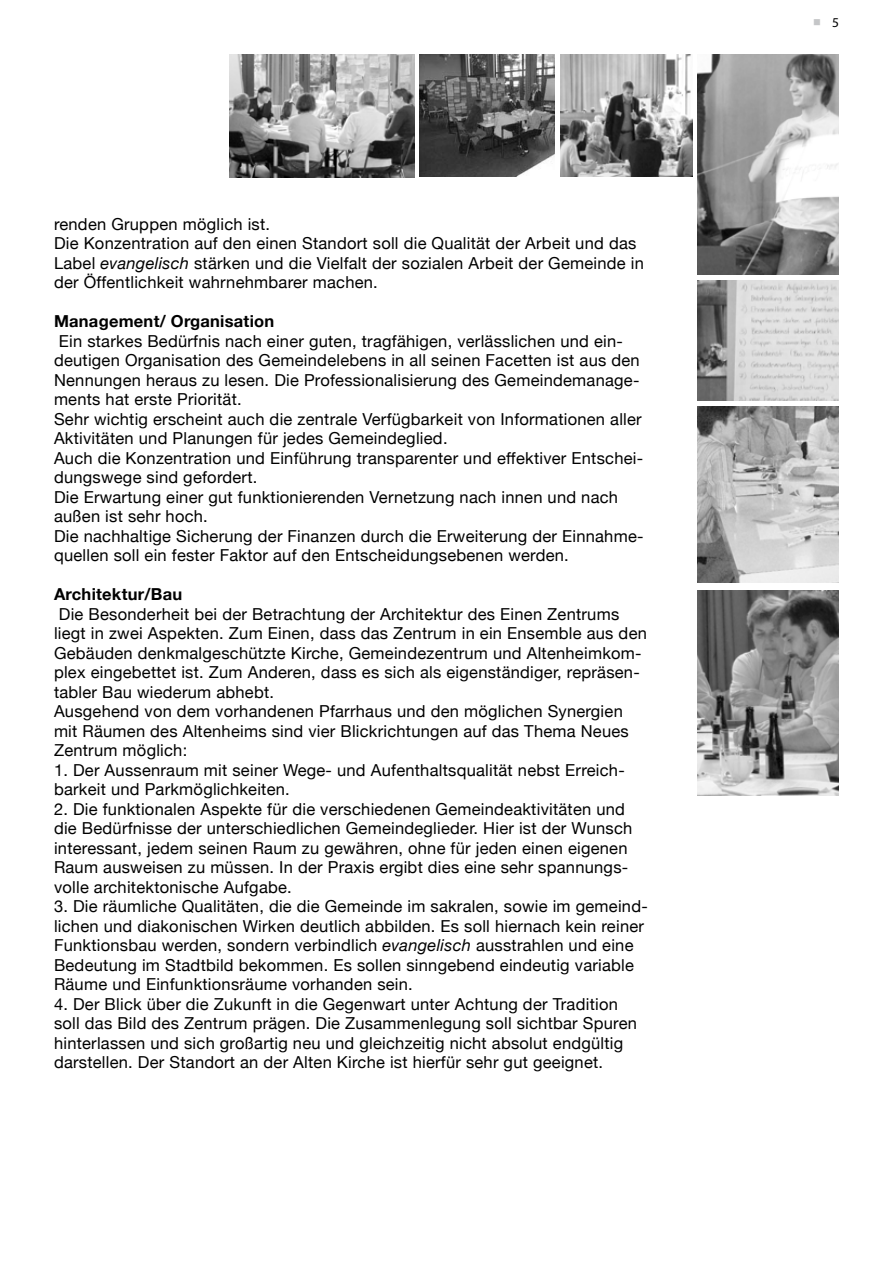
<style>
.page{position:relative;width:893px;height:1263px;background:#fff}
.page>*{position:absolute;margin:0;border:0;box-sizing:border-box;transform-origin:0 0}
.t1{font:16.5px/19.5px "Helvetica Neue";letter-spacing:.015em;color:#000}
.t2{font:700 16.5px "Helvetica Neue";letter-spacing:.015em;color:#000}
.t3{font:13.5px "Myriad Pro";color:#000}
.s1{font-style:italic}
.s2{color:#c5c6c8}
</style>
<div class="page">
<img style="left:230px;top:54px;width:184px;height:123px">
<img style="left:560px;top:54px;width:132px;height:122px">
<img style="left:698px;top:590px;width:141px;height:205px">
<img style="left:698px;top:407px;width:141px;height:176px">
<img style="left:698px;top:281px;width:141px;height:119px">
<img style="left:698px;top:54px;width:141px;height:221px">
<img style="left:420px;top:54px;width:135px;height:123px">
<p class="t1" style="left:54px;top:214px;width:591px">renden Gruppen möglich ist.<br>Die Konzentration auf den einen Standort soll die Qualität der Arbeit und das Label <span class="s1">evangelisch</span> stärken und die Vielfalt der sozialen Arbeit der Gemeinde in der Öffentlichkeit wahrnehmbarer machen.</p>
<p class="t2" style="left:54px;top:311px;width:222px">Management/ Organisation</p>
<p class="t1" style="left:54px;top:331px;width:591px">Ein starkes Bedürfnis nach einer guten, tragfähigen, verlässlichen und ein&shy;deutigen Organisation des Gemeindelebens in all seinen Facetten ist aus den Nennungen heraus zu lesen. Die Professionalisierung des Gemeindemanage&shy;ments hat erste Priorität.<br>Sehr wichtig erscheint auch die zentrale Verfügbarkeit von Informationen aller Aktivitäten und Planungen für jedes Gemeindeglied.<br>Auch die Konzentration und Einführung transparenter und effektiver Entschei&shy;dungswege sind gefordert.<br>Die Erwartung einer gut funktionierenden Vernetzung nach innen und nach außen ist sehr hoch.<br>Die nachhaltige Sicherung der Finanzen durch die Erweiterung der Einnahme&shy;quellen soll ein fester Faktor auf den Entscheidungsebenen werden.</p>
<p class="t2" style="left:54px;top:584px;width:130px">Architektur/Bau</p>
<p class="t1" style="left:54px;top:604px;width:594px">Die Besonderheit bei der Betrachtung der Architektur des Einen Zentrums liegt in zwei Aspekten. Zum Einen, dass das Zentrum in ein Ensemble aus den Gebäuden denkmalgeschützte Kirche, Gemeindezentrum und Altenheimkom&shy;plex eingebettet ist. Zum Anderen, dass es sich als eigenständiger, repräsen&shy;tabler Bau wiederum abhebt.<br>Ausgehend von dem vorhandenen Pfarrhaus und den möglichen Synergien mit Räumen des Altenheims sind vier Blickrichtungen auf das Thema Neues Zentrum möglich:</p>
<p class="t1" style="left:54px;top:760px;width:572px">1. Der Aussenraum mit seiner Wege- und Aufenthaltsqualität nebst Erreich&shy;barkeit und Parkmöglichkeiten.</p>
<p class="t1" style="left:54px;top:799px;width:580px">2. Die funktionalen Aspekte für die verschiedenen Gemeindeaktivitäten und die Bedürfnisse der unterschiedlichen Gemeindeglieder. Hier ist der Wunsch interessant, jedem seinen Raum zu gewähren, ohne für jeden einen eigenen Raum ausweisen zu müssen. In der Praxis ergibt dies eine sehr spannungs&shy;volle architektonische Aufgabe.</p>
<p class="t1" style="left:54px;top:896px;width:595px">3. Die räumliche Qualitäten, die die Gemeinde im sakralen, sowie im gemeind&shy;lichen und diakonischen Wirken deutlich abbilden. Es soll hiernach kein reiner Funktionsbau werden, sondern verbindlich <span class="s1">evangelisch</span> ausstrahlen und eine Bedeutung im Stadtbild bekommen. Es sollen sinngebend eindeutig variable Räume und Einfunktionsräume vorhanden sein.</p>
<p class="t1" style="left:54px;top:994px;width:584px">4. Der Blick über die Zukunft in die Gegenwart unter Achtung der Tradition soll das Bild des Zentrum prägen. Die Zusammenlegung soll sichtbar Spuren hinterlassen und sich großartig neu und gleichzeitig nicht absolut endgültig darstellen. Der Standort an der Alten Kirche ist hierfür sehr gut geeignet.</p>
<p class="t3" style="left:813px;top:14px;width:27px"><span class="s2">■</span> 5</p>
</div>
